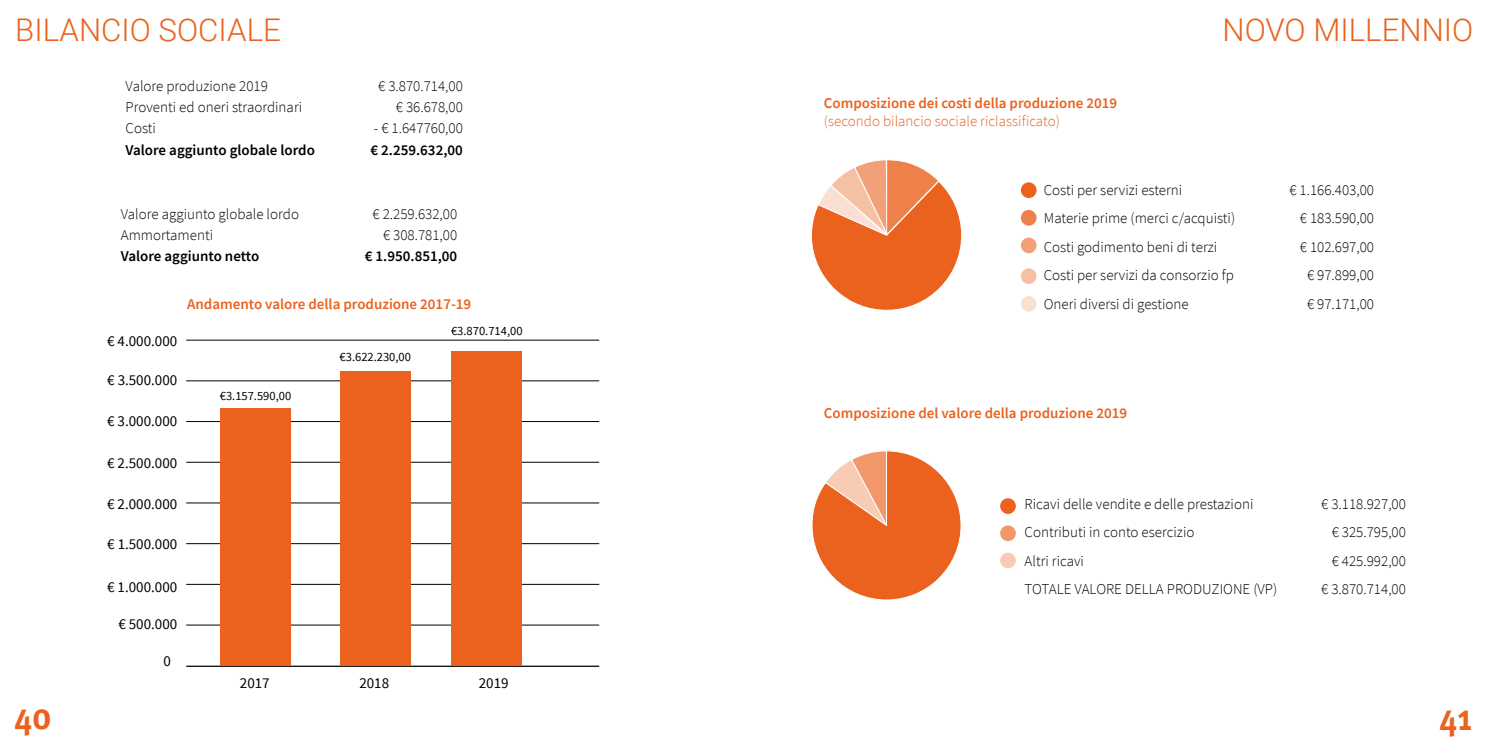
<style>
.page{position:relative;width:1489px;height:745px;background:#fff}
.page>*{position:absolute;margin:0;border:0;box-sizing:border-box;transform-origin:0 0}
.t1{font:700 condensed 37.5px "Meta Pro";color:#ea621d}
.t2{font:300 31.25px "Roboto";color:#ea621d}
.t3{font:300 15px "Source Sans Pro";color:#000}
.t4{font:600 15px "Source Sans Pro";color:#ea621d}
.t5{font:15px "Source Sans Pro";color:#000}
.t6{font:600 15px "Source Sans Pro";color:#000}
.t7{font:300 15px "Source Sans Pro";color:#ea621d}
.t8{font:12.5px "Source Sans Pro";color:#000}
</style>
<div class="page">
<hr style="left:186px;top:461px;width:413px;height:1px;background:#000">
<hr style="left:186px;top:421px;width:413px;height:1px;background:#000">
<hr style="left:186px;top:380px;width:413px;height:1px;background:#000">
<hr style="left:186px;top:340px;width:413px;height:1px;background:#000">
<hr style="left:186px;top:502px;width:413px;height:1px;background:#000">
<hr style="left:186px;top:543px;width:413px;height:1px;background:#000">
<hr style="left:186px;top:583px;width:413px;height:1px;background:#000">
<hr style="left:186px;top:624px;width:413px;height:1px;background:#000">
<hr style="left:186px;top:665px;width:413px;height:1px;background:#000">
<div style="left:220px;top:408px;width:71px;height:257px;background:#ea621d"></div>
<div style="left:339px;top:370px;width:71px;height:295px;background:#ea621d"></div>
<svg style="left:811px;top:159px;width:151px;height:152px"></svg>
<svg style="left:812px;top:451px;width:149px;height:149px"></svg>
<div style="left:1000px;top:552px;width:15px;height:16px;background:#f8cbb4;border-radius:50%"></div>
<div style="left:1000px;top:525px;width:15px;height:15px;background:#f1976a;border-radius:50%"></div>
<div style="left:1000px;top:498px;width:15px;height:15px;background:#ea621d;border-radius:50%"></div>
<div style="left:1020px;top:182px;width:16px;height:16px;background:#ea621d;border-radius:50%"></div>
<svg style="left:1020px;top:210px;width:16px;height:15px"></svg>
<svg style="left:1020px;top:237px;width:16px;height:16px"></svg>
<svg style="left:1020px;top:268px;width:16px;height:16px"></svg>
<div style="left:1020px;top:296px;width:16px;height:15px;background:#fae0d2;border-radius:50%"></div>
<div style="left:451px;top:351px;width:71px;height:314px;background:#ea621d"></div>
<h2 class="t2" style="left:15px;top:8px;width:267px">BILANCIO SOCIALE</h2>
<p class="t3" style="left:125px;top:76px;width:144px">Valore produzione 2019</p>
<p class="t3" style="left:378px;top:76px;width:86px">€ 3.870.714,00</p>
<p class="t3" style="left:125px;top:98px;width:178px">Proventi ed oneri straordinari</p>
<p class="t3" style="left:396px;top:98px;width:69px">€ 36.678,00</p>
<p class="t3" style="left:125px;top:119px;width:32px">Costi</p>
<p class="t3" style="left:374px;top:119px;width:90px">- € 1.647760,00</p>
<p class="t6" style="left:125px;top:140px;width:191px">Valore aggiunto globale lordo</p>
<p class="t6" style="left:370px;top:140px;width:94px">€ 2.259.632,00</p>
<p class="t3" style="left:121px;top:204px;width:180px">Valore aggiunto globale lordo</p>
<p class="t3" style="left:372px;top:204px;width:86px">€ 2.259.632,00</p>
<p class="t3" style="left:121px;top:226px;width:94px">Ammortamenti</p>
<p class="t3" style="left:383px;top:226px;width:76px">€ 308.781,00</p>
<p class="t6" style="left:121px;top:246px;width:140px">Valore aggiunto netto</p>
<p class="t6" style="left:365px;top:246px;width:94px">€ 1.950.851,00</p>
<h1 class="t1" style="left:14px;top:687px;width:39px">40</h1>
<p class="t5" style="left:107px;top:331px;width:72px">€ 4.000.000</p>
<p class="t5" style="left:107px;top:370px;width:72px">€ 3.500.000</p>
<p class="t5" style="left:107px;top:411px;width:72px">€ 3.000.000</p>
<p class="t4" style="left:187px;top:294px;width:285px">Andamento valore della produzione 2017-19</p>
<p class="t8" style="left:220px;top:387px;width:73px">€3.157.590,00</p>
<p class="t8" style="left:339px;top:349px;width:73px">€3.622.230,00</p>
<p class="t8" style="left:451px;top:323px;width:73px">€3.870.714,00</p>
<p class="t5" style="left:107px;top:453px;width:72px">€ 2.500.000</p>
<p class="t5" style="left:107px;top:494px;width:72px">€ 2.000.000</p>
<p class="t5" style="left:107px;top:533px;width:72px">€ 1.500.000</p>
<p class="t5" style="left:107px;top:577px;width:72px">€ 1.000.000</p>
<p class="t5" style="left:118px;top:614px;width:60px">€ 500.000</p>
<p class="t5" style="left:164px;top:651px;width:9px">0</p>
<p class="t5" style="left:240px;top:673px;width:31px">2017</p>
<p class="t5" style="left:359px;top:673px;width:31px">2018</p>
<p class="t5" style="left:479px;top:673px;width:31px">2019</p>
<p class="t4" style="left:823px;top:93px;width:295px">Composizione dei costi della produzione 2019</p>
<p class="t7" style="left:823px;top:112px;width:237px">(secondo bilancio sociale riclassificato)</p>
<h2 class="t2" style="left:1222px;top:8px;width:252px">NOVO MILLENNIO</h2>
<p class="t3" style="left:1043px;top:181px;width:140px">Costi per servizi esterni</p>
<p class="t3" style="left:1289px;top:181px;width:86px">€ 1.166.403,00</p>
<p class="t3" style="left:1043px;top:209px;width:193px">Materie prime (merci c/acquisti)</p>
<p class="t3" style="left:1299px;top:209px;width:76px">€ 183.590,00</p>
<p class="t3" style="left:1043px;top:237px;width:175px">Costi godimento beni di terzi</p>
<p class="t3" style="left:1299px;top:237px;width:76px">€ 102.697,00</p>
<p class="t3" style="left:1043px;top:266px;width:192px">Costi per servizi da consorzio fp</p>
<p class="t3" style="left:1306px;top:266px;width:69px">€ 97.899,00</p>
<p class="t3" style="left:1043px;top:294px;width:146px">Oneri diversi di gestione</p>
<p class="t3" style="left:1306px;top:294px;width:69px">€ 97.171,00</p>
<p class="t4" style="left:824px;top:403px;width:305px">Composizione del valore della produzione 2019</p>
<p class="t3" style="left:1024px;top:494px;width:230px">Ricavi delle vendite e delle prestazioni</p>
<p class="t3" style="left:1321px;top:494px;width:86px">€ 3.118.927,00</p>
<p class="t3" style="left:1024px;top:523px;width:171px">Contributi in conto esercizio</p>
<p class="t3" style="left:1331px;top:523px;width:76px">€ 325.795,00</p>
<p class="t3" style="left:1024px;top:551px;width:61px">Altri ricavi</p>
<p class="t3" style="left:1331px;top:551px;width:76px">€ 425.992,00</p>
<p class="t3" style="left:1024px;top:579px;width:254px">TOTALE VALORE DELLA PRODUZIONE (VP)</p>
<p class="t3" style="left:1321px;top:579px;width:86px">€ 3.870.714,00</p>
<h1 class="t1" style="left:1438px;top:687px;width:35px">41</h1>
</div>
